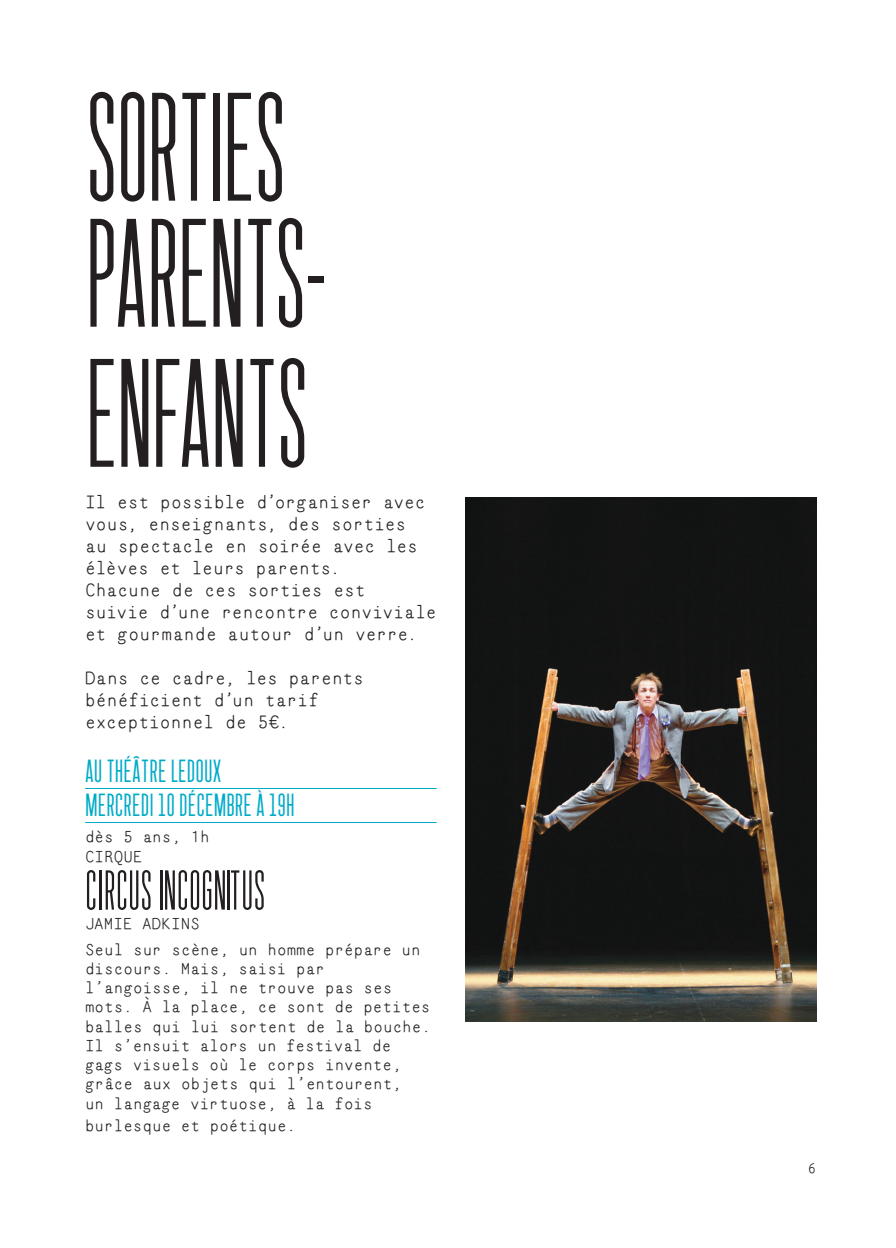
<style>
.page{position:relative;width:896px;height:1248px;background:#fff}
.page>*{position:absolute;margin:0;border:0;box-sizing:border-box;transform-origin:0 0}
.t1{font:154px/126px "SNDB Garaje Condensed";letter-spacing:-.02em;color:#231f20}
.t2{font:56px "SNDB Garaje Condensed";color:#231f20}
.t3{font:32px/34px "Garaje width 220 weight 800";color:#00abc8}
.t4{font:18px/22px "SNDB Mononi Mono";color:#231f20}
.t5{font:16px/19.2px "SNDB Mononi Mono";color:#231f20}
.t6{font:14px "SNDB Mononi Mono";color:#231f20}
</style>
<div class="page">
<hr style="left:85px;top:788px;width:352px;height:1px;background:#00abc8">
<hr style="left:85px;top:822px;width:352px;height:1px;background:#00abc8">
<img style="left:465px;top:497px;width:351px;height:523px">
<h1 class="t1" style="left:85px;top:65px;width:246px">SORTIES<br>PARENTS-</h1>
<h1 class="t1" style="left:85px;top:331px;width:215px">ENFANTS</h1>
<p class="t4" style="left:85px;top:490px;width:353px">Il est possible d’organiser avec vous, enseignants, des sorties<br>au spectacle en soirée avec les élèves et leurs parents.<br>Chacune de ces sorties est<br>suivie d’une rencontre conviviale et gourmande autour d’un verre.</p>
<p class="t4" style="left:85px;top:666px;width:280px">Dans ce cadre, les parents bénéficient d’un tarif exceptionnel de 5€.</p>
<h3 class="t3" style="left:85px;top:748px;width:211px">AU THÉÂTRE LEDOUX<br>MERCREDI 10 DÉCEMBRE À 19H</h3>
<p class="t5" style="left:85px;top:826px;width:126px">dès 5 ans, 1h<br>Cirque</p>
<h2 class="t2" style="left:85px;top:850px;width:178px">CIRCUS INCOGNITUS</h2>
<p class="t5" style="left:85px;top:913px;width:38px">jamie</p>
<p class="t5" style="left:85px;top:909px;width:337px;line-height:26px;text-indent:57px">adkins<br>Seul sur scène, un homme prépare un</p>
<p class="t5" style="left:85px;top:958px;width:347px">discours. Mais, saisi par l’angoisse, il ne trouve pas ses mots. À la place, ce sont de petites balles qui lui sortent de la bouche.<br>Il s’ensuit alors un festival de gags visuels où le corps invente, grâce aux objets qui l’entourent,<br>un langage virtuose, à la fois</p>
<p class="t5" style="left:85px;top:1114px;width:213px">burlesque et poétique.</p>
<p class="t6" style="left:808px;top:1158px;width:10px">6</p>
</div>
